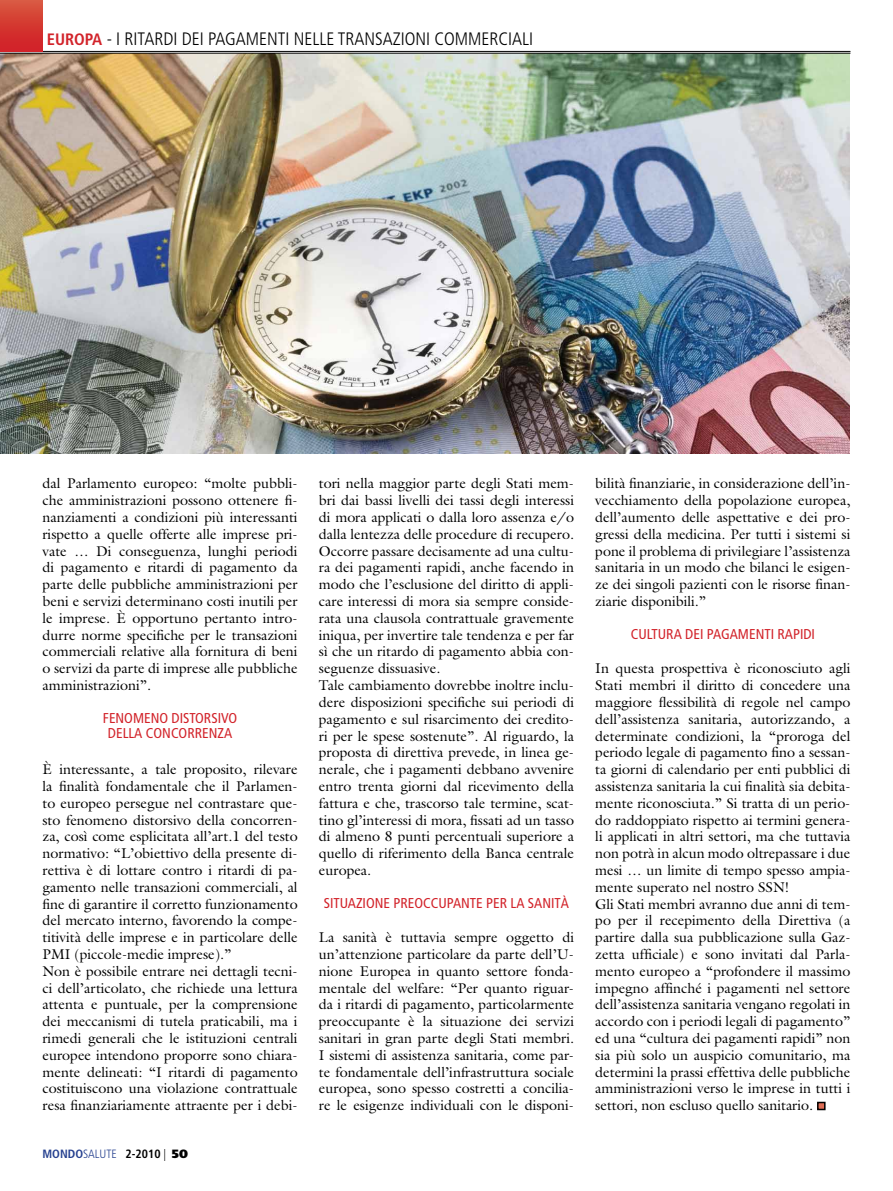
<style>
.page{position:relative;width:893px;height:1191px;background:#fff}
.page>*{position:absolute;margin:0;border:0;box-sizing:border-box;transform-origin:0 0}
.t1{font:300 condensed 18px "Frutiger";color:#000}
.t2{font:14.25px/16.8px "Galliard Std";color:#000;text-align:justify}
.t3{font:condensed 14.25px/15.8px "Frutiger";color:#d2232a;text-align:center}
.t4{font:300 condensed 12px "Frutiger";color:#25408f}
.s1{font-weight:700;font-size:16.5px;color:#d2232a}
.s2{font-weight:700}
.s3{font-weight:700;color:#000}
.s4{color:#000}
.s5{font-weight:900;font-stretch:normal;color:#000}
</style>
<div class="page">
<img style="left:0;top:54px;width:849px;height:399px">
<hr style="left:0;top:51px;width:850px;height:1px;background:#000">
<hr style="left:0;top:53px;width:850px;height:1px;background:#000">
<div style="left:0;top:0;width:43px;height:51px;background:linear-gradient(to bottom,#d8573f,#d11c25)"></div>
<div style="left:818px;top:1102px;width:7px;height:7px;background:#dd6d55"></div>
<div style="left:817px;top:1101px;width:9px;height:9px;border:2px solid #000"></div>
<p class="t1" style="left:47px;top:32px;width:488px"><span class="s1">EUROPA</span> - I RITARDI DEI PAGAMENTI NELLE TRANSAZIONI COMMERCIALI</p>
<p class="t2" style="left:43px;top:476px;width:257px">dal Parlamento europeo: “molte pubbli&shy;che amministrazioni possono ottenere fi&shy;nanziamenti a condizioni più interessanti rispetto a quelle offerte alle imprese pri&shy;vate … Di conseguenza, lunghi periodi di pagamento e ritardi di pagamento da parte delle pubbliche amministrazioni per beni e servizi determinano costi inutili per le imprese. È opportuno pertanto intro&shy;durre norme specifiche per le transazioni commerciali relative alla fornitura di beni o servizi da parte di imprese alle pubbliche amministrazioni”.</p>
<p class="t3" style="left:103px;top:711px;width:136px">FENOMENO DISTORSIVO<br>DELLA CONCORRENZA</p>
<p class="t2" style="left:43px;top:762px;width:257px;text-align:left">È interessante, a tale proposito, rilevare la finalità fondamentale che il Parlamen&shy;to europeo persegue nel contrastare que&shy;sto fenomeno distorsivo della concorren&shy;za, così come esplicitata all’art.1 del testo normativo: “L’obiettivo della presente di&shy;rettiva è di lottare contro i ritardi di pa&shy;gamento nelle transazioni commerciali, al fine di garantire il corretto funzionamento del mercato interno, favorendo la compe&shy;titività delle imprese e in particolare delle PMI (piccole-medie imprese).”<br>Non è possibile entrare nei dettagli tecni&shy;ci dell’articolato, che richiede una lettura attenta e puntuale, per la comprensione dei meccanismi di tutela praticabili, ma i rimedi generali che le istituzioni centrali europee intendono proporre sono chiara&shy;mente delineati: “I ritardi di pagamento costituiscono una violazione contrattuale resa finanziariamente attraente per i debi-</p>
<p class="t4" style="left:43px;top:1149px;width:147px"><span class="s2">MONDO</span>SALUTE <span class="s3">2-2010</span> <span class="s4">|</span> <span class="s5">50</span></p>
<p class="t2" style="left:319px;top:476px;width:257px;text-align:left">tori nella maggior parte degli Stati mem&shy;bri dai bassi livelli dei tassi degli interessi di mora applicati o dalla loro assenza e/o dalla lentezza delle procedure di recupero.<br>Occorre passare decisamente ad una cultu&shy;ra dei pagamenti rapidi, anche facendo in modo che l’esclusione del diritto di appli&shy;care interessi di mora sia sempre conside&shy;rata una clausola contrattuale gravemente iniqua, per invertire tale tendenza e per far sì che un ritardo di pagamento abbia con&shy;seguenze dissuasive.<br>Tale cambiamento dovrebbe inoltre inclu&shy;dere disposizioni specifiche sui periodi di pagamento e sul risarcimento dei credito&shy;ri per le spese sostenute”. Al riguardo, la proposta di direttiva prevede, in linea ge&shy;nerale, che i pagamenti debbano avvenire entro trenta giorni dal ricevimento della fattura e che, trascorso tale termine, scat&shy;tino gl’interessi di mora, fissati ad un tasso di almeno 8 punti percentuali superiore a quello di riferimento della Banca centrale europea.</p>
<p class="t3" style="left:324px;top:896px;width:247px">SITUAZIONE PREOCCUPANTE PER LA SANITÀ</p>
<p class="t2" style="left:319px;top:930px;width:257px">La sanità è tuttavia sempre oggetto di un’attenzione particolare da parte dell’U&shy;nione Europea in quanto settore fonda&shy;mentale del welfare: “Per quanto riguar&shy;da i ritardi di pagamento, particolarmente preoccupante è la situazione dei servizi sanitari in gran parte degli Stati membri.<br>I sistemi di assistenza sanitaria, come par&shy;te fondamentale dell’infrastruttura sociale europea, sono spesso costretti a concilia&shy;re le esigenze individuali con le disponi-</p>
<p class="t2" style="left:595px;top:476px;width:257px">bilità finanziarie, in considerazione dell’in&shy;vecchiamento della popolazione europea, dell’aumento delle aspettative e dei pro&shy;gressi della medicina. Per tutti i sistemi si pone il problema di privilegiare l’assistenza sanitaria in un modo che bilanci le esigen&shy;ze dei singoli pazienti con le risorse finan&shy;ziarie disponibili.”</p>
<p class="t3" style="left:631px;top:627px;width:186px">CULTURA DEI PAGAMENTI RAPIDI</p>
<p class="t2" style="left:595px;top:661px;width:257px;text-align:left">In questa prospettiva è riconosciuto agli Stati membri il diritto di concedere una maggiore flessibilità di regole nel campo dell’assistenza sanitaria, autorizzando, a determinate condizioni, la “proroga del periodo legale di pagamento fino a sessan&shy;ta giorni di calendario per enti pubblici di assistenza sanitaria la cui finalità sia debita&shy;mente riconosciuta.” Si tratta di un perio&shy;do raddoppiato rispetto ai termini genera&shy;li applicati in altri settori, ma che tuttavia non potrà in alcun modo oltrepassare i due mesi … un limite di tempo spesso ampia&shy;mente superato nel nostro SSN!<br>Gli Stati membri avranno due anni di tem&shy;po per il recepimento della Direttiva (a partire dalla sua pubblicazione sulla Gaz&shy;zetta ufficiale) e sono invitati dal Parla&shy;mento europeo a “profondere il massimo impegno affinché i pagamenti nel settore dell’assistenza sanitaria vengano regolati in accordo con i periodi legali di pagamento” ed una “cultura dei pagamenti rapidi” non sia più solo un auspicio comunitario, ma determini la prassi effettiva delle pubbliche amministrazioni verso le imprese in tutti i settori, non escluso quello sanitario.</p>
</div>
